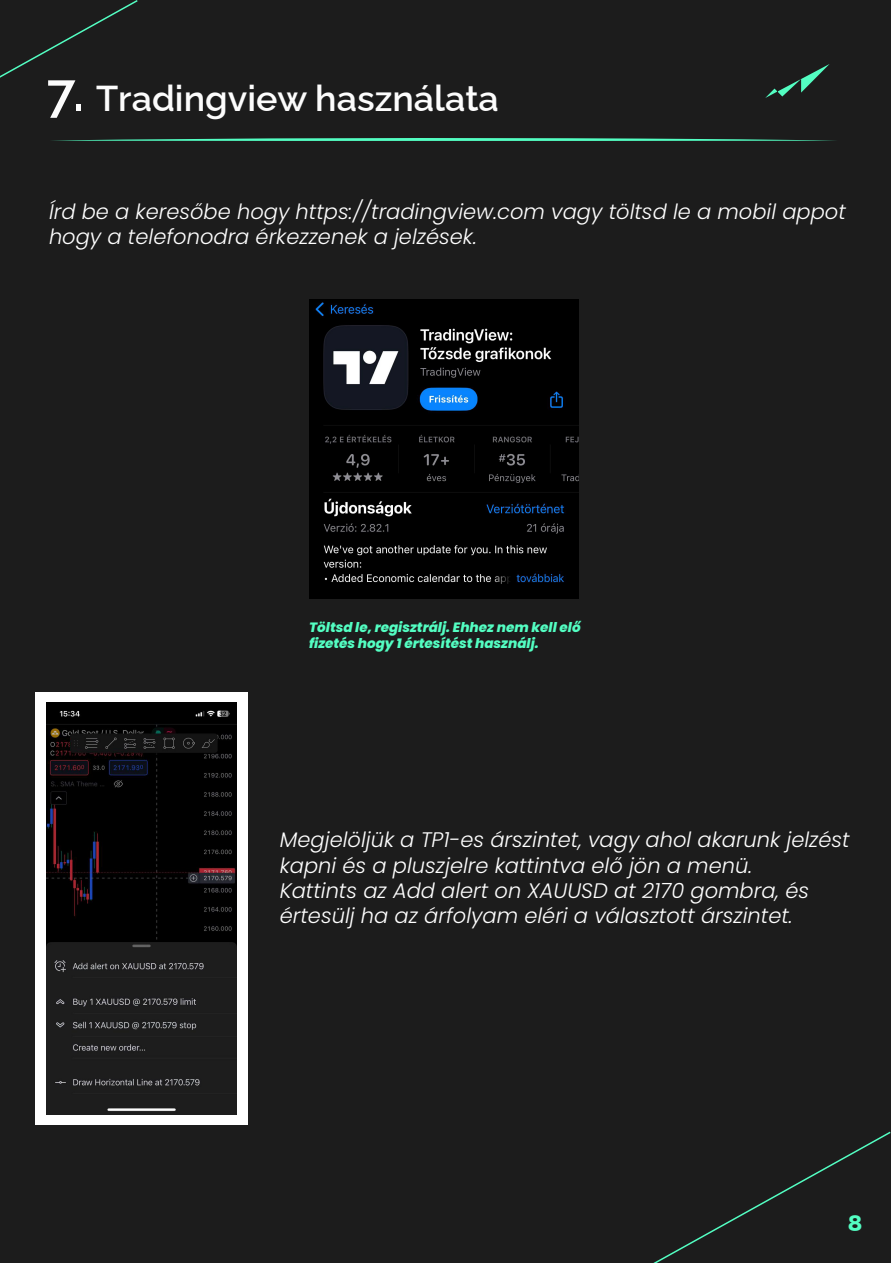
<style>
.page{position:relative;width:893px;height:1263px;background:#fff}
.page>*{position:absolute;margin:0;border:0;box-sizing:border-box;transform-origin:0 0}
.t1{font:100 36px "Raleway";color:#fcfcfc}
.t2{font:italic 300 21px/25.2px "Poppins";color:#fff}
.t3{font:18px "Hira Kaku Std W8";color:#53fec2}
.t4{font:italic 800 13.5px/16.2px "Poppins";color:#53fec2}
.s1{font-size:52.8px}
</style>
<div class="page">
<div style="left:0;top:1px;width:890px;height:1262px;background:#1c1c1c"></div>
<svg style="left:765px;top:64px;width:65px;height:34px"></svg>
<svg style="left:0;top:0;width:139px;height:78px"></svg>
<svg style="left:653px;top:1130px;width:238px;height:133px"></svg>
<svg style="left:52px;top:138px;width:784px;height:3px"></svg>
<img style="left:309px;top:299px;width:269px;height:300px">
<div style="left:35px;top:693px;width:213px;height:432px;background:#fff"></div>
<img style="left:47px;top:703px;width:190px;height:411px">
<h1 class="t1" style="left:47px;top:70px;width:454px"><span class="s1">7.</span> Tradingview használata</h1>
<p class="t2" style="left:49px;top:199px;width:798px">Írd be a keresőbe hogy https://tradingview.com vagy töltsd le a mobil appot hogy a telefonodra érkezzenek a jelzések.</p>
<p class="t4" style="left:309px;top:619px;width:273px">Töltsd le, regisztrálj. Ehhez nem kell elő fizetés hogy 1 értesítést használj.</p>
<p class="t2" style="left:280px;top:827px;width:571px">Megjelöljük a TP1-es árszintet, vagy ahol akarunk jelzést kapni és a pluszjelre kattintva elő jön a menü.<br>Kattints az Add alert on XAUUSD at 2170 gombra, és értesülj ha az árfolyam eléri a választott árszintet.</p>
<p class="t3" style="left:848px;top:1213px;width:15px">8</p>
</div>
